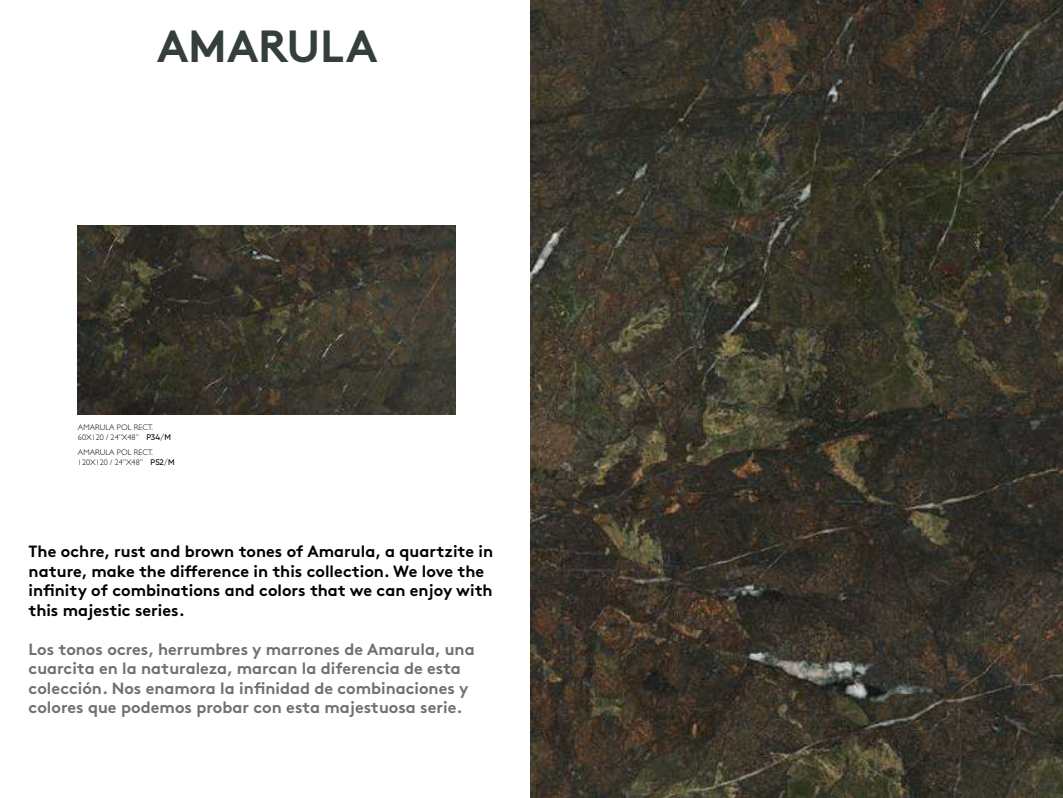
<style>
.page{position:relative;width:1063px;height:798px;background:#fff}
.page>*{position:absolute;margin:0;border:0;box-sizing:border-box;transform-origin:0 0}
.t1{font:700 45px "Brown Std";color:#343f3c}
.t2{font:700 16.25px/19.5px "Brown Std";color:#716f6f}
.t3{font:700 16.25px/19.5px "Brown Std";color:#000}
.t4{font:300 8.12px/9.8px "Gill Sans Std";color:#000}
.s1{font-family:"Gilroy";font-weight:500}
</style>
<div class="page">
<img style="left:78px;top:226px;width:378px;height:189px">
<img style="left:531px;top:0;width:532px;height:797px">
<h1 class="t1" style="left:157px;top:19px;width:222px">AMARULA</h1>
<p class="t4" style="left:78px;top:422px;width:95px">AMARULA POL RECT.<br>60X120 / 24”X48” <span class="s1">P34/M</span></p>
<p class="t4" style="left:78px;top:447px;width:98px">AMARULA POL RECT.<br>120X120 / 24”X48” <span class="s1">P52/M</span></p>
<p class="t3" style="left:29px;top:541px;width:466px">The ochre, rust and brown tones of Amarula, a quartzite in nature, make the difference in this collection. We love the infinity of combinations and colors that we can enjoy with this majestic series.</p>
<p class="t2" style="left:29px;top:639px;width:448px">Los tonos ocres, herrumbres y marrones de Amarula, una cuarcita en la naturaleza, marcan la diferencia de esta colección. Nos enamora la infinidad de combinaciones y colores que podemos probar con esta majestuosa serie.</p>
</div>
